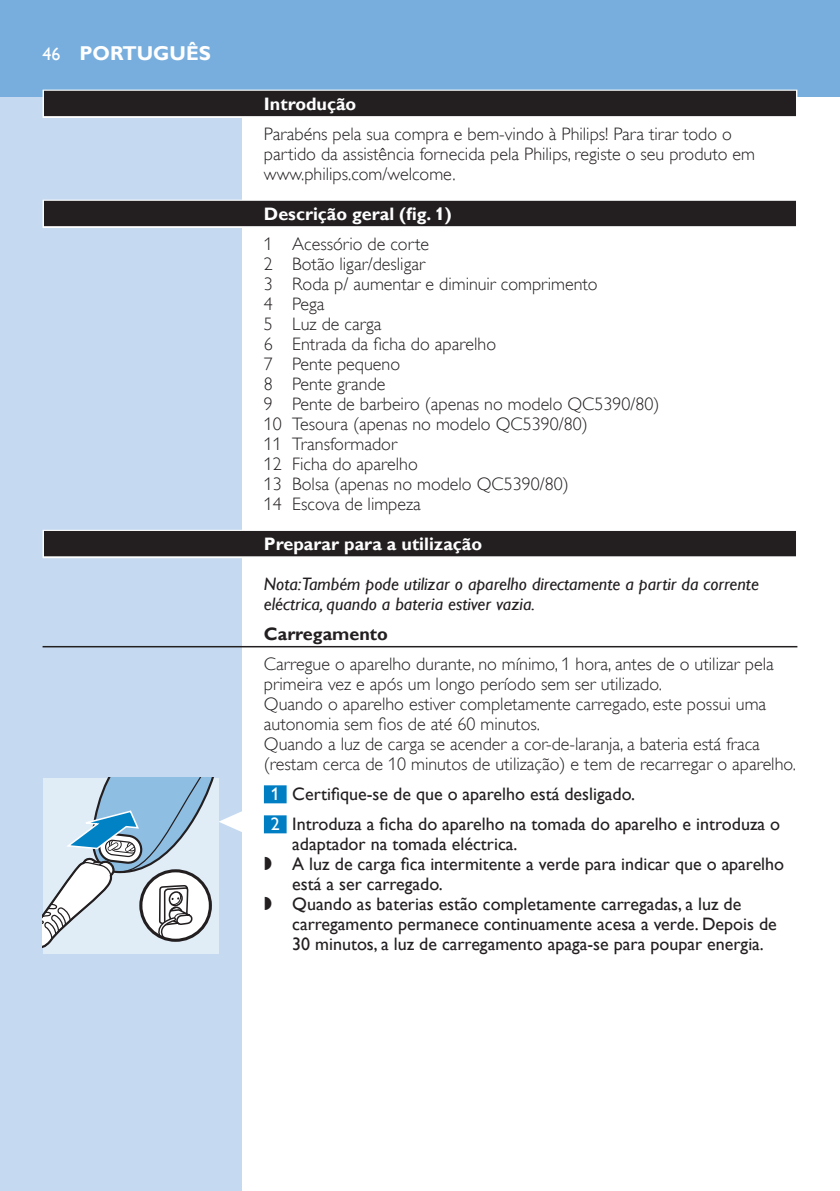
<style>
.page{position:relative;width:840px;height:1191px;background:#fff}
.page>*{position:absolute;margin:0;border:0;box-sizing:border-box;transform-origin:0 0}
.t1{font:700 20px "Gill Sans Alt One WGL";color:#fff}
.t2{font:18px/20px "Gill Sans Alt One WGL Light";color:#231f20}
.t3{font:18px/30px "Gill Sans Alt One WGL";color:#231f20}
.t4{font:italic 18px/20px "Gill Sans Alt One WGL";color:#231f20}
.t5{font:700 18px "Gill Sans Alt One WGL";color:#fff}
.t6{font:700 18px "Gill Sans Alt One WGL";color:#231f20}
.t7{font:18px "Gill Sans Alt One WGL";color:#fff}
.s1{color:#fff}
.s2{font-family:"Philips Ll Font Plain"}
</style>
<div class="page">
<div style="left:0;top:95px;width:241px;height:1096px;background:#c5daf0"></div>
<div style="left:0;top:0;width:839px;height:96px;background:#77aedd"></div>
<div style="left:43px;top:90px;width:754px;height:28px;background:#e4e3e3"></div>
<div style="left:44px;top:91px;width:751px;height:25px;background:#231f20"></div>
<div style="left:43px;top:200px;width:754px;height:28px;background:#d9d9d9"></div>
<div style="left:44px;top:201px;width:751px;height:25px;background:#231f20"></div>
<div style="left:43px;top:530px;width:754px;height:28px;background:#b9b8b9"></div>
<div style="left:44px;top:531px;width:751px;height:25px;background:#231f20"></div>
<hr style="left:43px;top:646px;width:754px;height:1px;background:#231f20">
<div style="left:264px;top:785px;width:22px;height:18px;background:#007ec4"></div>
<div style="left:264px;top:815px;width:22px;height:18px;background:#007ec4"></div>
<svg style="left:43px;top:777px;width:199px;height:174px;background:#bfd2e1"></svg>
<p class="t7" style="left:43px;top:42px;width:19px">46</p>
<p class="t1" style="left:79px;top:40px;width:133px">Português</p>
<p class="t5" style="left:264px;top:92px;width:94px">I ntrodução</p>
<p class="t2" style="left:264px;top:124px;width:492px">Parabéns pela sua compra e bem-vindo à Philips! Para tirar todo o partido da assistência fornecida pela Philips, registe o seu produto em www.philips.com/welcome.</p>
<p class="t5" style="left:264px;top:202px;width:189px">Descrição geral (fig. 1)</p>
<p class="t2" style="left:264px;top:234px;width:397px">1 Acessório de corte<br>2 Botão ligar/desligar<br>3 Roda p/ aumentar e diminuir comprimento<br>4 Pega<br>5 Luz de carga<br>6 Entrada da ficha do aparelho<br>7 Pente pequeno<br>8 Pente grande<br>9 Pente de barbeiro (apenas no modelo QC5390/80)<br>10 Tesoura (apenas no modelo QC5390/80)<br>11 Transformador<br>12 Ficha do aparelho<br>13 Bolsa (apenas no modelo QC5390/80)<br>14 Escova de limpeza</p>
<p class="t5" style="left:264px;top:532px;width:220px">Preparar para a utilização</p>
<p class="t4" style="left:264px;top:574px;width:496px">Nota:Também pode utilizar o aparelho directamente a partir da corrente eléctrica, quando a bateria estiver vazia.</p>
<p class="t6" style="left:264px;top:622px;width:125px">Carregamento</p>
<p class="t2" style="left:264px;top:654px;width:533px">Carregue o aparelho durante, no mínimo, 1 hora, antes de o utilizar pela primeira vez e após um longo período sem ser utilizado.<br>Quando o aparelho estiver completamente carregado, este possui uma autonomia sem fios de até 60 minutos.<br>Quando a luz de carga se acender a cor-de-laranja, a bateria está fraca (restam cerca de 10 minutos de utilização) e tem de recarregar o aparelho.</p>
<p class="t3" style="left:270px;top:779px;width:510px"><span class="s1">1</span> Certifique-se de que o aparelho está desligado.<br><span class="s1">2</span> Introduza a ficha do aparelho na tomada do aparelho e introduza o</p>
<p class="t3" style="left:292px;top:829px;width:226px">adaptador na tomada eléctrica.</p>
<p class="t3" style="left:264px;top:849px;width:521px"><span class="s2">,</span> A luz de carga fica intermitente a verde para indicar que o aparelho</p>
<p class="t3" style="left:292px;top:869px;width:152px">está a ser carregado.</p>
<p class="t3" style="left:264px;top:889px;width:478px"><span class="s2">,</span> Quando as baterias estão completamente carregadas, a luz de</p>
<p class="t3" style="left:292px;top:909px;width:486px">carregamento permanece continuamente acesa a verde. Depois de</p>
<p class="t3" style="left:292px;top:929px;width:473px">30 minutos, a luz de carregamento apaga-se para poupar energia.</p>
</div>
